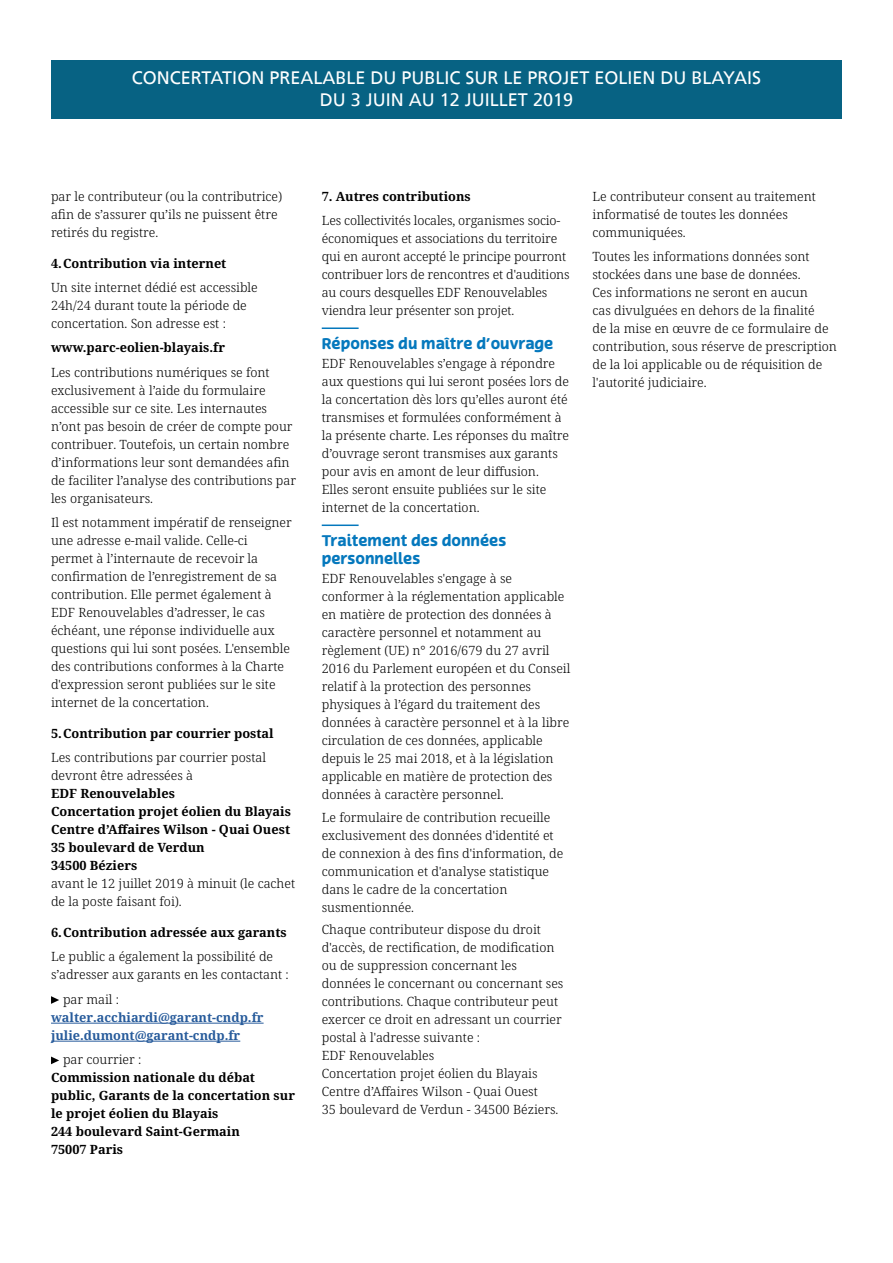
<style>
.page{position:relative;width:893px;height:1263px;background:#fff}
.page>*{position:absolute;margin:0;border:0;box-sizing:border-box;transform-origin:0 0}
.titre1{font:18px "Frutiger";color:#fff}
.Titre_3{font:700 15px/18px "Terfens";color:#0578bd}
.texte_courant{font:300 12.75px/18px "Noto Serif";color:#000}
.texte_courant-2{font:700 12.75px/18px "Noto Serif";color:#000}
.titre_4{font:700 12.75px "Noto Serif";color:#000}
.texte_courant-3{font:700 12.75px "Noto Serif";color:#275b9b}
.s1{font-weight:300}
</style>
<div class="page">
<div style="left:51px;top:60px;width:791px;height:58px;background:#076283"></div>
<hr style="left:51px;top:1023px;width:213px;height:1px;background:#275b9b">
<hr style="left:51px;top:1041px;width:189px;height:1px;background:#275b9b">
<svg style="left:51px;top:996px;width:8px;height:8px"></svg>
<svg style="left:51px;top:1056px;width:8px;height:8px"></svg>
<hr style="left:322px;top:327px;width:37px;height:2px;background:#0578bd">
<hr style="left:322px;top:524px;width:37px;height:2px;background:#0578bd">
<p class="titre1" style="left:132px;top:67px;width:631px">CONCERTATION PREALABLE DU PUBLIC SUR LE PROJET EOLIEN DU BLAYAIS</p>
<p class="titre1" style="left:320px;top:89px;width:255px">DU 3 JUIN AU 12 JUILLET 2019</p>
<p class="texte_courant" style="left:51px;top:188px;width:233px">par le contributeur (ou la contributrice) afin de s’assurer qu’ils ne puissent être retirés du registre.</p>
<p class="titre_4" style="left:51px;top:254px;width:177px">4.Contribution via internet</p>
<p class="texte_courant" style="left:51px;top:279px;width:208px">Un site internet dédié est accessible<br>24h/24 durant toute la période de concertation. Son adresse est :</p>
<p class="texte_courant-2" style="left:51px;top:339px;width:176px">www.parc-eolien-blayais.fr</p>
<p class="texte_courant" style="left:51px;top:364px;width:247px">Les contributions numériques se font exclusivement à l’aide du formulaire accessible sur ce site. Les internautes n’ont pas besoin de créer de compte pour contribuer. Toutefois, un certain nombre d’informations leur sont demandées afin de faciliter l’analyse des contributions par les organisateurs.</p>
<p class="texte_courant" style="left:51px;top:514px;width:242px">Il est notamment impératif de renseigner une adresse e-mail valide. Celle-ci permet à l’internaute de recevoir la confirmation de l’enregistrement de sa contribution. Elle permet également à EDF Renouvelables d’adresser, le cas échéant, une réponse individuelle aux questions qui lui sont posées. L'ensemble des contributions conformes à la Charte d'expression seront publiées sur le site internet de la concertation.</p>
<p class="titre_4" style="left:51px;top:724px;width:224px">5.Contribution par courrier postal</p>
<p class="texte_courant-2" style="left:51px;top:749px;width:246px"><span class="s1">Les contributions par courrier postal devront être adressées à<br></span>EDF Renouvelables<br>Concertation projet éolien du Blayais<br>Centre d’Affaires Wilson - Quai Ouest<br>35 boulevard de Verdun<br>34500 Béziers<br><span class="s1">avant le 12 juillet 2019 à minuit (le cachet de la poste faisant foi).</span></p>
<p class="titre_4" style="left:51px;top:923px;width:237px">6.Contribution adressée aux garants</p>
<p class="texte_courant" style="left:51px;top:948px;width:239px">Le public a également la possibilité de s’adresser aux garants en les contactant :</p>
<p class="texte_courant" style="left:63px;top:991px;width:58px">par mail :</p>
<p class="texte_courant-3" style="left:51px;top:1008px;width:214px">walter.acchiardi@garant-cndp.fr</p>
<p class="texte_courant-3" style="left:51px;top:1026px;width:191px">julie.dumont@garant-cndp.fr</p>
<p class="texte_courant" style="left:63px;top:1051px;width:80px">par courrier :</p>
<p class="texte_courant-2" style="left:51px;top:1069px;width:245px">Commission nationale du débat public, Garants de la concertation sur le projet éolien du Blayais<br>244 boulevard Saint-Germain<br>75007 Paris</p>
<p class="titre_4" style="left:322px;top:187px;width:151px">7. Autres contributions</p>
<p class="texte_courant" style="left:322px;top:212px;width:249px">Les collectivités locales, organismes socio&shy;économiques et associations du territoire qui en auront accepté le principe pourront contribuer lors de rencontres et d'auditions au cours desquelles EDF Renouvelables viendra leur présenter son projet.</p>
<p class="Titre_3" style="left:322px;top:335px;width:233px">Réponses du maître d’ouvrage</p>
<p class="texte_courant" style="left:322px;top:355px;width:249px">EDF Renouvelables s’engage à répondre aux questions qui lui seront posées lors de la concertation dès lors qu’elles auront été transmises et formulées conformément à la présente charte. Les réponses du maître d’ouvrage seront transmises aux garants pour avis en amont de leur diffusion.<br>Elles seront ensuite publiées sur le site internet de la concertation.</p>
<p class="Titre_3" style="left:322px;top:532px;width:186px">Traitement des données personnelles</p>
<p class="texte_courant" style="left:322px;top:570px;width:250px">EDF Renouvelables s'engage à se conformer à la réglementation applicable en matière de protection des données à caractère personnel et notamment au règlement (UE) n° 2016/679 du 27 avril 2016 du Parlement européen et du Conseil relatif à la protection des personnes physiques à l’égard du traitement des données à caractère personnel et à la libre circulation de ces données, applicable depuis le 25 mai 2018, et à la législation applicable en matière de protection des données à caractère personnel.</p>
<p class="texte_courant" style="left:322px;top:808px;width:243px">Le formulaire de contribution recueille exclusivement des données d'identité et de connexion à des fins d'information, de communication et d'analyse statistique dans le cadre de la concertation susmentionnée.</p>
<p class="texte_courant" style="left:322px;top:921px;width:243px">Chaque contributeur dispose du droit d'accès, de rectification, de modification ou de suppression concernant les données le concernant ou concernant ses contributions. Chaque contributeur peut exercer ce droit en adressant un courrier postal à l'adresse suivante :</p>
<p class="texte_courant" style="left:322px;top:1047px;width:238px">EDF Renouvelables<br>Concertation projet éolien du Blayais Centre d’Affaires Wilson - Quai Ouest<br>35 boulevard de Verdun - 34500 Béziers.</p>
<p class="texte_courant" style="left:592px;top:188px;width:225px">Le contributeur consent au traitement informatisé de toutes les données communiquées.</p>
<p class="texte_courant" style="left:592px;top:248px;width:246px">Toutes les informations données sont stockées dans une base de données.<br>Ces informations ne seront en aucun<br>cas divulguées en dehors de la finalité<br>de la mise en œuvre de ce formulaire de contribution, sous réserve de prescription de la loi applicable ou de réquisition de l'autorité judiciaire.</p>
</div>
